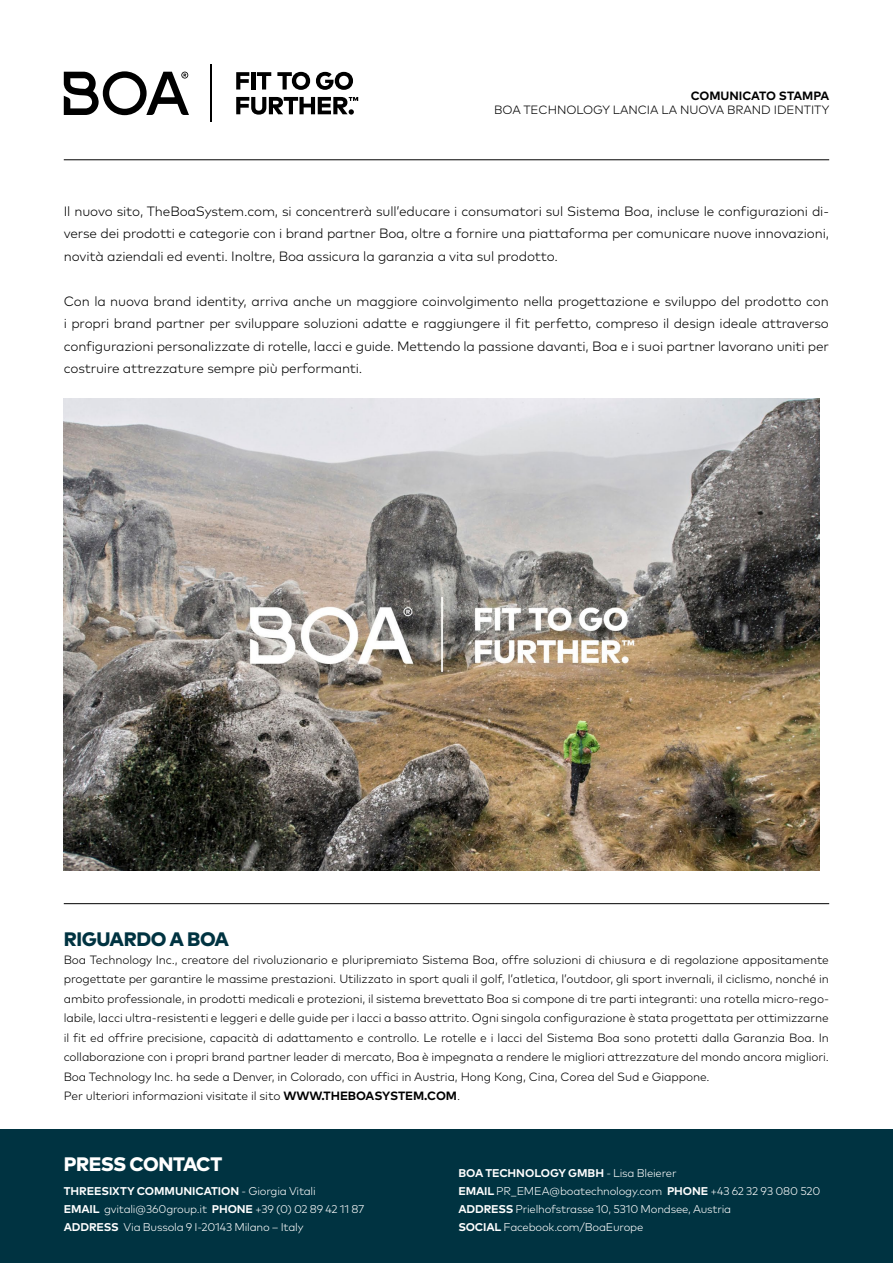
<style>
.page{position:relative;width:893px;height:1263px;background:#fff}
.page>*{position:absolute;margin:0;border:0;box-sizing:border-box;transform-origin:0 0}
.t1{font:800 19.5px "Mark Pro";letter-spacing:-.025em;color:#003341}
.t2{font:800 19.5px "Mark Pro";letter-spacing:-.025em;color:#fff}
.t3{font:300 13.5px/22.5px "Mark Pro";letter-spacing:-.01em;color:#000;text-align:justify}
.t4{font:300 12px/19.5px "Mark Pro";letter-spacing:-.01em;color:#000}
.t5{font:700 12px "Mark Pro";letter-spacing:-.005em;color:#000}
.t6{font:300 11.25px/18px "Mark Pro";letter-spacing:-.015em;color:#fff}
.s1{font-weight:700}
</style>
<div class="page">
<hr style="left:64px;top:159px;width:765px;height:1px;background:#000">
<svg style="left:64px;top:71px;width:125px;height:44px"></svg>
<hr style="left:210px;top:64px;width:2px;height:57px;background:#000">
<svg style="left:236px;top:72px;width:13px;height:18px"></svg>
<hr style="left:251px;top:72px;width:4px;height:18px;background:#000">
<svg style="left:257px;top:72px;width:14px;height:18px"></svg>
<svg style="left:277px;top:72px;width:33px;height:18px"></svg>
<svg style="left:316px;top:72px;width:37px;height:18px"></svg>
<svg style="left:236px;top:97px;width:122px;height:18px"></svg>
<img style="left:64px;top:398px;width:756px;height:473px">
<hr style="left:64px;top:903px;width:765px;height:1px;background:#000">
<div style="left:0;top:1129px;width:893px;height:134px;background:#003341"></div>
<p class="t5" style="left:691px;top:87px;width:140px">COMUNICATO STAMPA</p>
<p class="t4" style="left:494px;top:99px;width:337px">BOA TECHNOLOGY LANCIA LA NUOVA BRAND IDENTITY</p>
<p class="t3" style="left:64px;top:199px;width:767px">Il nuovo sito, TheBoaSystem.com, si concentrerà sull’educare i consumatori sul Sistema Boa, incluse le configurazioni di&shy;verse dei prodotti e categorie con i brand partner Boa, oltre a fornire una piattaforma per comunicare nuove innovazioni, novità aziendali ed eventi. Inoltre, Boa assicura la garanzia a vita sul prodotto.</p>
<p class="t3" style="left:64px;top:289px;width:767px">Con la nuova brand identity, arriva anche un maggiore coinvolgimento nella progettazione e sviluppo del prodotto con i propri brand partner per sviluppare soluzioni adatte e raggiungere il fit perfetto, compreso il design ideale attraverso configurazioni personalizzate di rotelle, lacci e guide. Mettendo la passione davanti, Boa e i suoi partner lavorano uniti per costruire attrezzature sempre più performanti.</p>
<h1 class="t1" style="left:64px;top:924px;width:167px">RIGUARDO A BOA</h1>
<p class="t4" style="left:64px;top:948px;width:767px">Boa Technology Inc., creatore del rivoluzionario e pluripremiato Sistema Boa, offre soluzioni di chiusura e di regolazione appositamente progettate per garantire le massime prestazioni. Utilizzato in sport quali il golf, l’atletica, l’outdoor, gli sport invernali, il ciclismo, nonché in ambito professionale, in prodotti medicali e protezioni, il sistema brevettato Boa si compone di tre parti integranti: una rotella micro-rego&shy;labile, lacci ultra-resistenti e leggeri e delle guide per i lacci a basso attrito. Ogni singola configurazione è stata progettata per ottimizzarne il fit ed offrire precisione, capacità di adattamento e controllo. Le rotelle e i lacci del Sistema Boa sono protetti dalla Garanzia Boa. In collaborazione con i propri brand partner leader di mercato, Boa è impegnata a rendere le migliori attrezzature del mondo ancora migliori.<br>Boa Technology Inc. ha sede a Denver, in Colorado, con uffici in Austria, Hong Kong, Cina, Corea del Sud e Giappone.<br>Per ulteriori informazioni visitate il sito <span class="s1">WWW.THEBOASYSTEM.COM</span>.</p>
<h1 class="t2" style="left:64px;top:1149px;width:160px">PRESS CONTACT</h1>
<p class="t6" style="left:64px;top:1181px;width:302px"><span class="s1">THREESIXTY COMMUNICATION</span> - Giorgia Vitali<br><span class="s1">EMAIL</span> gvitali@360group.it <span class="s1">PHONE</span> +39 (0) 02 89 42 11 87<br><span class="s1">ADDRESS</span> Via Bussola 9 I-20143 Milano – Italy</p>
<p class="t6" style="left:458px;top:1163px;width:363px"><span class="s1">BOA TECHNOLOGY GMBH</span> - Lisa Bleierer<br><span class="s1">EMAIL</span> PR_EMEA@boatechnology.com <span class="s1">PHONE</span> +43 62 32 93 080 520<br><span class="s1">ADDRESS</span> Prielhofstrasse 10, 5310 Mondsee, Austria<br><span class="s1">SOCIAL</span> Facebook.com/BoaEurope</p>
</div>
